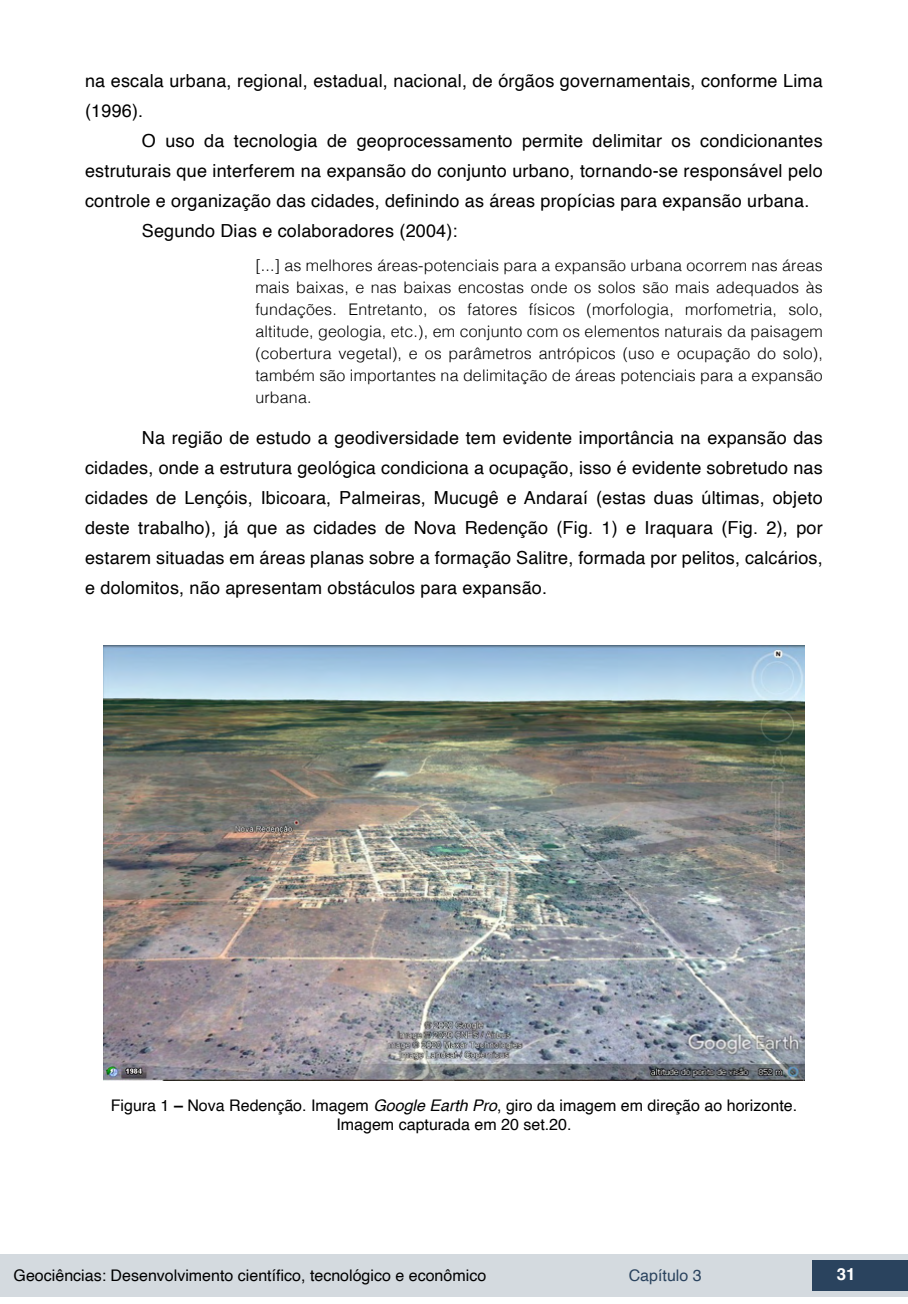
<style>
.page{position:relative;width:908px;height:1304px;background:#fff}
.page>*{position:absolute;margin:0;border:0;box-sizing:border-box;transform-origin:0 0}
.t1{font:18px/30px "Helvetica";letter-spacing:.01em;color:#000}
.t2{font:700 16.8px "Helvetica";color:#fff}
.t3{font:300 16px/22px "Helvetica";letter-spacing:.01em;color:#000;text-align:justify}
.t4{font:16px/19.2px "Helvetica";color:#000;text-align:center}
.t5{font:16px "Helvetica";color:#2a435e}
.s1{font-weight:700}
.s2{font-style:italic}
</style>
<div class="page">
<div style="left:0;top:1254px;width:906px;height:43px;background:#d4dadf"></div>
<div style="left:812px;top:1261px;width:95px;height:30px;background:#2a435e"></div>
<img style="left:103px;top:646px;width:701px;height:435px">
<p class="t1" style="left:85px;top:66px;width:738px">na escala urbana, regional, estadual, nacional, de órgãos governamentais, conforme Lima (1996).</p>
<p class="t1" style="left:142px;top:126px;width:682px">O uso da tecnologia de geoprocessamento permite delimitar os condicionantes</p>
<p class="t1" style="left:85px;top:156px;width:738px">estruturais que interferem na expansão do conjunto urbano, tornando-se responsável pelo</p>
<p class="t1" style="left:85px;top:186px;width:725px">controle e organização das cidades, definindo as áreas propícias para expansão urbana.</p>
<p class="t1" style="left:142px;top:216px;width:317px">Segundo Dias e colaboradores (2004):</p>
<p class="t3" style="left:255px;top:253px;width:568px">[...] as melhores áreas-potenciais para a expansão urbana ocorrem nas áreas mais baixas, e nas baixas encostas onde os solos são mais adequados às fundações. Entretanto, os fatores físicos (morfologia, morfometria, solo, altitude, geologia, etc.), em conjunto com os elementos naturais da paisagem (cobertura vegetal), e os parâmetros antrópicos (uso e ocupação do solo), também são importantes na delimitação de áreas potenciais para a expansão urbana.</p>
<p class="t1" style="left:85px;top:423px;width:738px;text-align:justify;text-indent:57px">Na região de estudo a geodiversidade tem evidente importância na expansão das cidades, onde a estrutura geológica condiciona a ocupação, isso é evidente sobretudo nas cidades de Lençóis, Ibicoara, Palmeiras, Mucugê e Andaraí (estas duas últimas, objeto deste trabalho), já que as cidades de Nova Redenção (Fig. 1) e Iraquara (Fig. 2), por estarem situadas em áreas planas sobre a formação Salitre, formada por pelitos, calcários, e dolomitos, não apresentam obstáculos para expansão.</p>
<p class="t4" style="left:111px;top:1096px;width:687px">Figura 1 <span class="s1">–</span> Nova Redenção. Imagem <span class="s2">Google Earth Pro</span>, giro da imagem em direção ao horizonte.<br>Imagem capturada em 20 set.20.</p>
<p class="t4" style="left:14px;top:1266px;width:474px">Geociências: Desenvolvimento científico, tecnológico e econômico</p>
<p class="t5" style="left:628px;top:1263px;width:74px">Capítulo 3</p>
<p class="t2" style="left:836px;top:1264px;width:20px">31</p>
</div>
